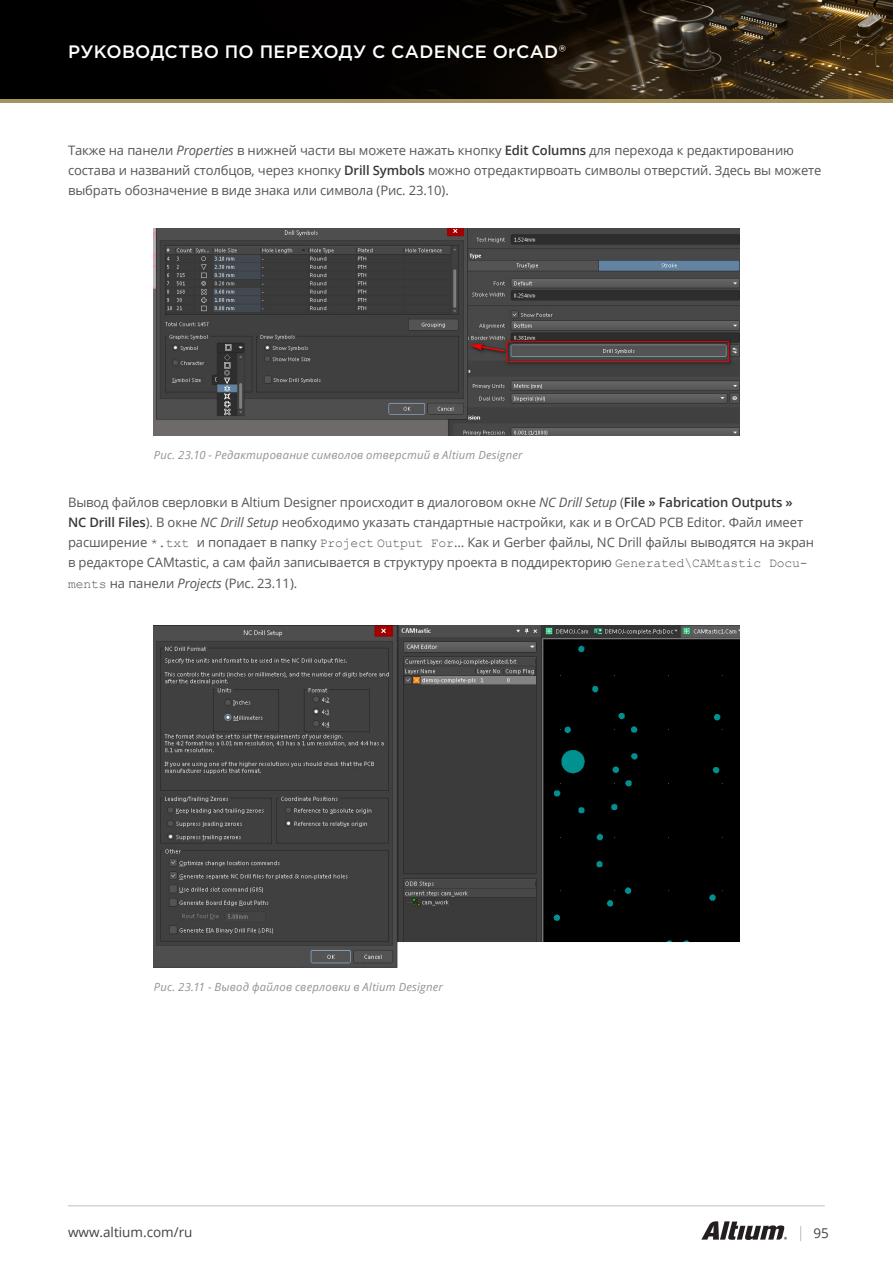
<style>
.page{position:relative;width:893px;height:1263px;background:#fff}
.page>*{position:absolute;margin:0;border:0;box-sizing:border-box;transform-origin:0 0}
.t1{font:500 18px "Gotham Pro";letter-spacing:.02em;color:#fff}
.t2{font:13.5px "Open Sans";color:#414243}
.Basic_Content{font:13.05px/20.1px "Open Sans";letter-spacing:-.01em;color:#545557}
.signature{font:italic 11.25px "Open Sans";letter-spacing:.02em;color:#919396}
.s1{font-family:"Gotham";font-weight:400}
.s2{font-style:italic}
.s3{font-weight:600;color:#383839}
.s4{font-family:"Courier New"}
</style>
<div class="page">
<svg style="left:701px;top:1221px;width:86px;height:19px"></svg>
<hr style="left:68px;top:1205px;width:757px;height:1px;background:#bebfc2">
<svg style="left:800px;top:1226px;width:1px;height:15px"></svg>
<img style="left:0;top:0;width:893px;height:99px">
<hr style="left:0;top:99px;width:893px;height:4px;background:#a6925d">
<img style="left:154px;top:229px;width:585px;height:207px">
<img style="left:154px;top:625px;width:585px;height:343px">
<h1 class="t1" style="left:68px;top:41px;width:499px">РУКОВОДСТВО ПО ПЕРЕХОДУ C CADENCE OrCAD<span class="s1">®</span></h1>
<p class="Basic_Content" style="left:68px;top:139px;width:755px">Также на панели <span class="s2">Properties</span> в нижней части вы можете нажать кнопку <span class="s3">Edit Columns</span> для перехода к редактированию состава и названий столбцов, через кнопку <span class="s3">Drill Symbols</span> можно отредактирвоать символы отверстий. Здесь вы можете выбрать обозначение в виде знака или символа (Рис. 23.10).</p>
<p class="signature" style="left:154px;top:448px;width:370px">Рис. 23.10 - Редактирование символов отверстий в Altium Designer</p>
<p class="Basic_Content" style="left:68px;top:492px;width:748px">Вывод файлов сверловки в Altium Designer происходит в диалоговом окне <span class="s2">NC Drill Setup</span> (<span class="s3">File » Fabrication Outputs » NC Drill Files</span>). В окне <span class="s2">NC Drill Setup</span> необходимо указать стандартные настройки, как и в OrCAD PCB Editor. Файл имеет расширение <span class="s4">*.txt</span> и попадает в папку <span class="s4">Project Output For</span>… Как и Gerber файлы, NC Drill файлы выводятся на экран в редакторе CAMtastic, а сам файл записывается в структуру проекта в поддиректорию <span class="s4">Generated\CAMtastic Docu&shy;ments</span> на панели <span class="s2">Projects</span> (Рис. 23.11).</p>
<p class="signature" style="left:154px;top:979px;width:290px">Рис. 23.11 - Вывод файлов сверловки в Altium Designer</p>
<p class="t2" style="left:68px;top:1222px;width:126px">www.altium.com/ru</p>
<p class="t2" style="left:813px;top:1224px;width:17px">95</p>
</div>
